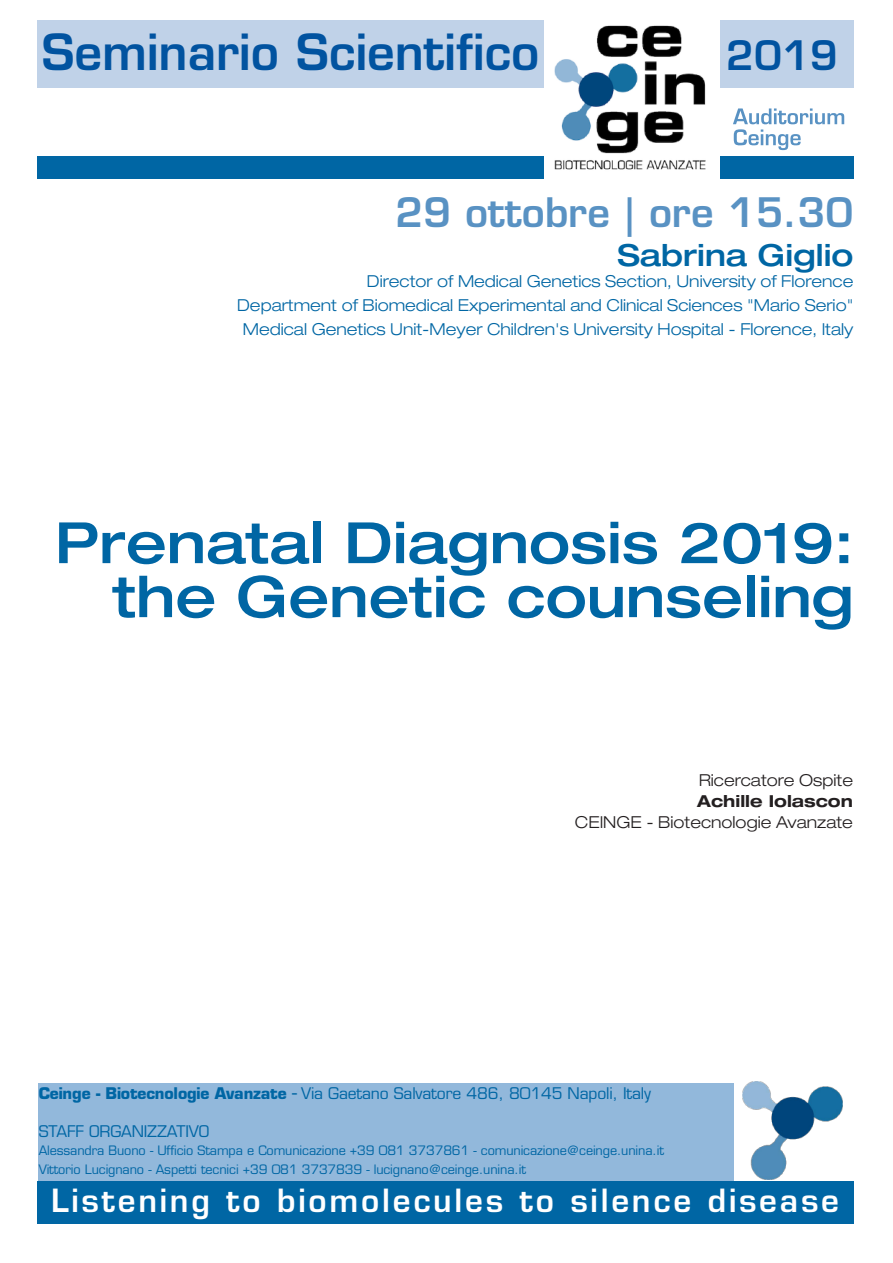
<style>
.page{position:relative;width:893px;height:1263px;background:#fff}
.page>*{position:absolute;margin:0;border:0;box-sizing:border-box;transform-origin:0 0}
.t1{font:500 expanded 57px/54px "Helvetica Neue";color:#0066a4;text-align:right}
.t2{font:600 48.6px "Eurostile";color:#0153a0}
.t3{font:600 39.6px "Eurostile";color:#5992c3}
.t4{font:600 39.6px "Eurostile";color:#0153a0}
.t5{font:600 31.2px "Eurostile";letter-spacing:.09em;color:#fff}
.t6{font:500 expanded 30.3px "Helvetica Neue";color:#0066a4}
.t7{font:300 expanded 16.5px/24px "Helvetica Neue";color:#0066a4;text-align:right}
.t8{font:300 expanded 16.5px "Helvetica Neue";color:#231f20}
.t9{font:700 expanded 16.5px "Helvetica Neue";color:#231f20}
.t10{font:15.75px "Eurostile";letter-spacing:-.01em;color:#0066a4}
.t11{font:12.75px/18.8px "Eurostile";letter-spacing:-.01em;color:#0066a4}
.s1{font-weight:700}
.s2{font-size:18.75px}
</style>
<div class="page">
<div style="left:37px;top:1181px;width:816px;height:42px;background:#0066a4"></div>
<div style="left:38px;top:157px;width:816px;height:22px;background:#0066a4"></div>
<svg style="left:733px;top:108px;width:111px;height:42px"></svg>
<div style="left:38px;top:1083px;width:696px;height:98px;background:#92b8db"></div>
<img style="left:743px;top:1082px;width:99px;height:97px">
<div style="left:37px;top:20px;width:816px;height:68px;background:#c0d2e8"></div>
<img style="left:544px;top:20px;width:176px;height:159px">
<h2 class="t2" style="left:42px;top:21px;width:499px">Seminario Scientifico</h2>
<h3 class="t4" style="left:726px;top:31px;width:113px">2019</h3>
<h3 class="t3" style="left:395px;top:187px;width:460px">29 ottobre | ore 15.30</h3>
<h3 class="t6" style="left:617px;top:236px;width:237px">Sabrina Giglio</h3>
<p class="t7" style="left:237px;top:269px;width:618px">Director of Medical Genetics Section, University of Florence<br>Department of Biomedical Experimental and Clinical Sciences "Mario Serio"<br>Medical Genetics Unit-Meyer Children's University Hospital - Florence, Italy</p>
<h1 class="t1" style="left:55px;top:514px;width:800px">Prenatal Diagnosis 2019: the Genetic counseling</h1>
<p class="t8" style="left:699px;top:770px;width:156px">Ricercatore Ospite</p>
<p class="t9" style="left:697px;top:791px;width:157px">Achille Iolascon</p>
<p class="t8" style="left:575px;top:812px;width:280px">CEINGE - Biotecnologie Avanzate</p>
<p class="t10" style="left:39px;top:1083px;width:614px"><span class="s1">Ceinge - Biotecnologie Avanzate</span> <span class="s2">-</span> Via Gaetano Salvatore 486, 80145 Napoli, Italy</p>
<p class="t10" style="left:39px;top:1121px;width:172px">STAFF ORGANIZZATIVO</p>
<p class="t11" style="left:39px;top:1141px;width:627px">Alessandra Buono - Ufficio Stampa e Comunicazione +39 081 3737861 - comunicazione@ceinge.unina.it<br>Vittorio Lucignano - Aspetti tecnici +39 081 3737839 - lucignano@ceinge.unina.it</p>
<h3 class="t5" style="left:51px;top:1181px;width:789px">Listening to biomolecules to silence disease</h3>
</div>
